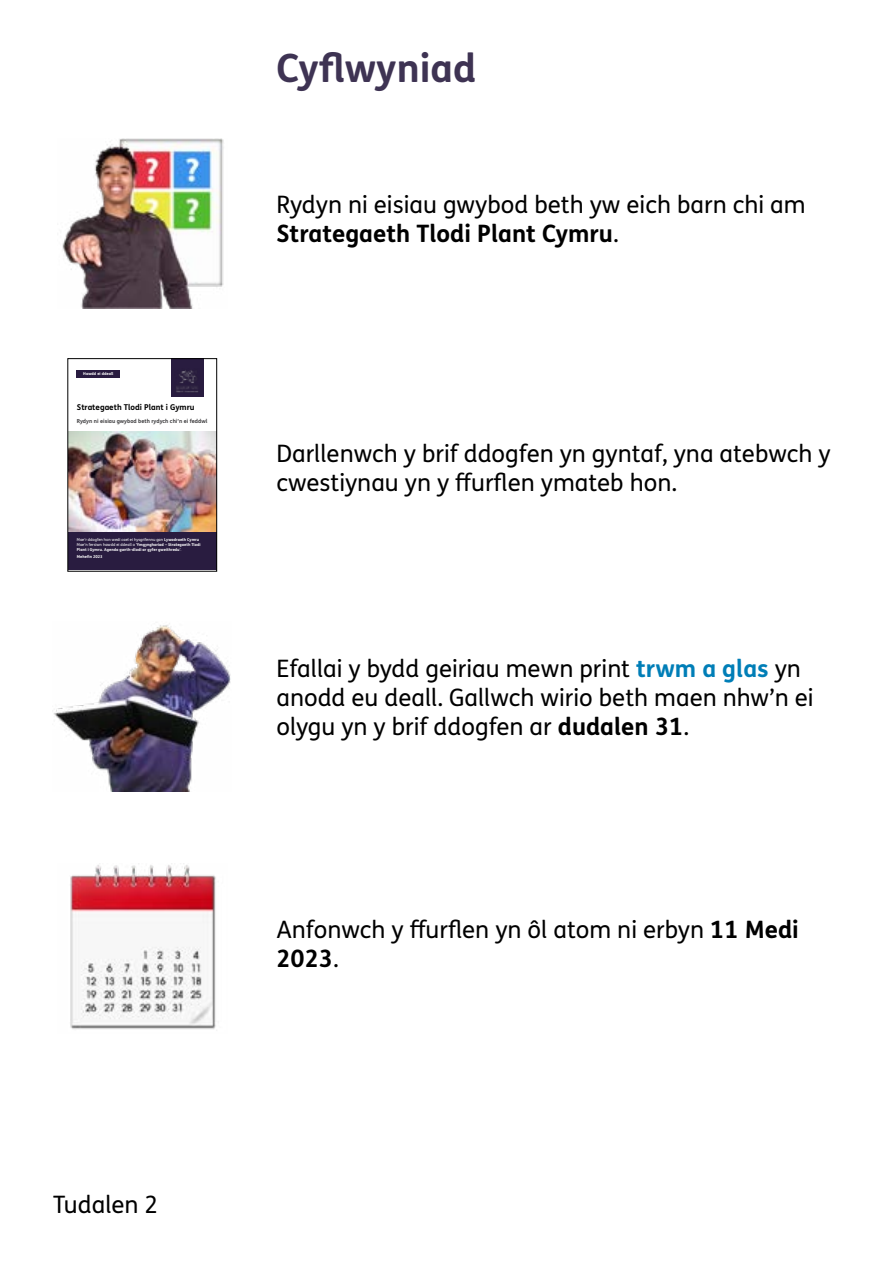
<style>
.page{position:relative;width:893px;height:1263px;background:#fff}
.page>*{position:absolute;margin:0;border:0;box-sizing:border-box;transform-origin:0 0}
.t1{font:700 39px "FS Me Pro";color:#3e3353}
.t2{font:24px/28.8px "FS Me Pro";color:#000}
.t3{font:700 8.1px "FS Me Pro";color:#000}
.t4{font:700 5.55px "FS Me Pro";color:#414042}
.t5{font:700 4.05px/4.8px "FS Me Pro";color:#fff}
.s1{font-weight:400}
.s2{font-weight:700}
.s3{font-weight:700;color:#007eb7}
</style>
<div class="page">
<div style="left:68px;top:522px;width:149px;height:48px;background:#291c40"></div>
<img style="left:62px;top:138px;width:162px;height:170px">
<img style="left:53px;top:623px;width:178px;height:169px">
<div style="left:77px;top:370px;width:43px;height:8px;background:#291c40"></div>
<img style="left:69px;top:431px;width:146px;height:100px">
<div style="left:171px;top:359px;width:32px;height:38px;background:#291c40"></div>
<img style="left:176px;top:370px;width:22px;height:23px">
<div style="left:67px;top:358px;width:150px;height:214px;border:1px solid #000"></div>
<img style="left:70px;top:863px;width:146px;height:167px">
<p class="t5" style="left:83px;top:371px;width:32px">Hawdd ei ddeall</p>
<p class="t3" style="left:77px;top:401px;width:119px">Strategaeth Tlodi Plant i Gymru</p>
<p class="t4" style="left:77px;top:417px;width:132px">Rydyn ni eisiau gwybod beth rydych chi’n ei feddwl</p>
<p class="t5" style="left:77px;top:537px;width:125px"><span class="s1">Mae’r ddogfen hon wedi cael ei hysgrifennu gan</span> Lywodraeth Cymru<br><span class="s1">Mae’n fersiwn hawdd ei ddeall o ‘</span>Ymgynghoriad – Strategaeth Tlodi<br>Plant i Gymru. Agenda gwrth-dlodi ar gyfer gweithredu<span class="s1">’.</span></p>
<p class="t5" style="left:77px;top:554px;width:27px">Mehefn 2023</p>
<h1 class="t1" style="left:276px;top:38px;width:201px">Cyfwyniad</h1>
<p class="t2" style="left:276px;top:190px;width:531px">Rydyn ni eisiau gwybod beth yw eich barn chi am<br><span class="s2">Strategaeth Tlodi Plant Cymru</span>.</p>
<p class="t2" style="left:276px;top:439px;width:556px">Darllenwch y brif ddogfen yn gyntaf, yna atebwch y cwestiynau yn y furfen ymateb hon.</p>
<p class="t2" style="left:276px;top:654px;width:539px">Efallai y bydd geiriau mewn print <span class="s3">trwm a glas</span> yn anodd eu deall. Gallwch wirio beth maen nhw’n ei olygu yn y brif ddogfen ar <span class="s2">dudalen 31</span>.</p>
<p class="t2" style="left:276px;top:915px;width:524px">Anfonwch y furfen yn ôl atom ni erbyn <span class="s2">11 Medi<br>2023</span>.</p>
<p class="t2" style="left:53px;top:1190px;width:107px">Tudalen 2</p>
</div>
